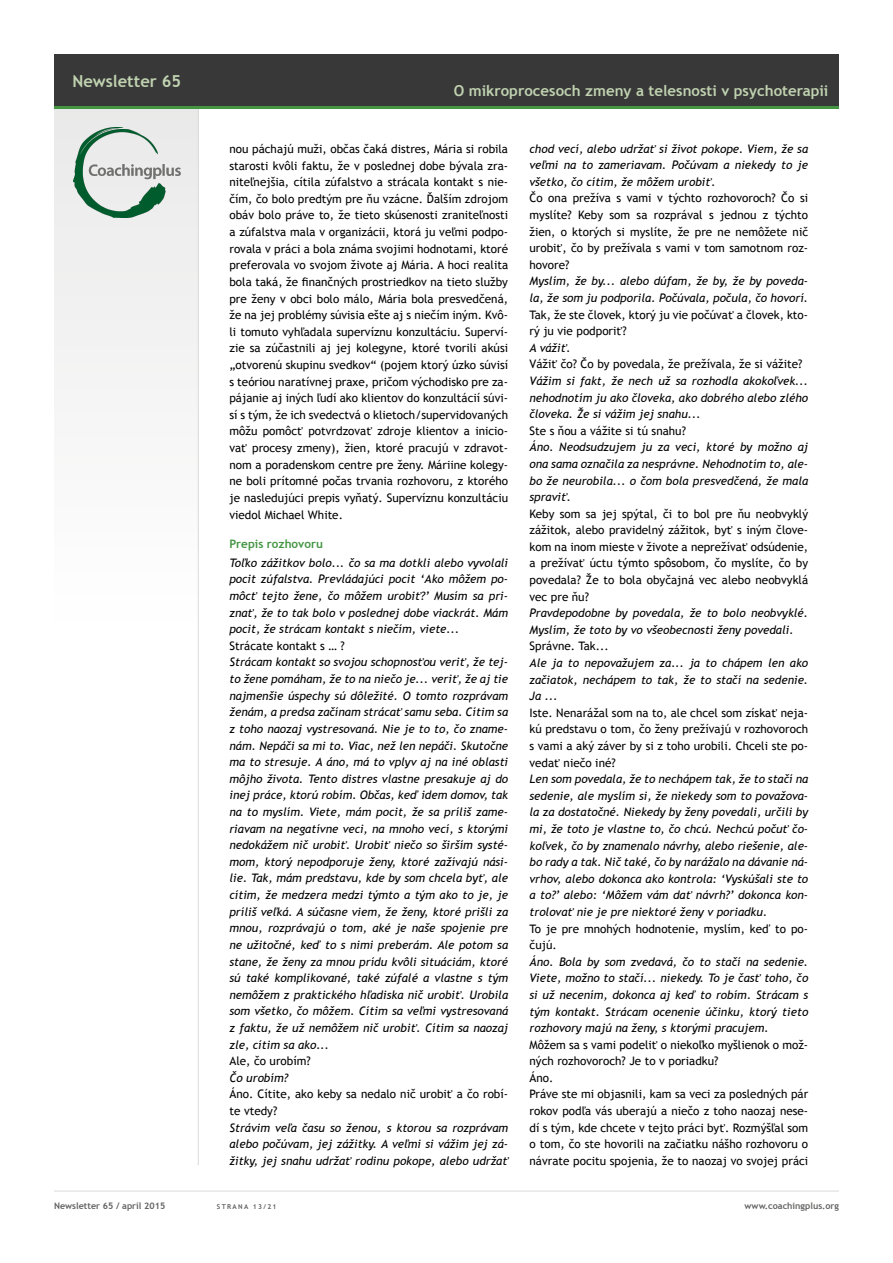
<style>
.page{position:relative;width:893px;height:1263px;background:#fff}
.page>*{position:absolute;margin:0;border:0;box-sizing:border-box;transform-origin:0 0}
.t1{font:700 16.5px "Trebuchet MS";color:#c0d2b0}
.t2{font:700 15px "Trebuchet MS";color:#c0d2b0}
.t3{font:italic 11.7px/16.6px "Trebuchet MS";color:#000;text-align:justify}
.t4{font:11.7px/16.6px "Trebuchet MS";color:#000;text-align:justify}
.t5{font:700 11.7px "Trebuchet MS";color:#449542}
.t6{font:700 9px "Trebuchet MS";color:#636362}
.t7{font:700 6.75px "Trebuchet MS";letter-spacing:.2em;color:#636362}
</style>
<div class="page">
<div style="left:54px;top:106px;width:145px;height:525px;background:#f5f5f5"></div>
<hr style="left:54px;top:1191px;width:785px;height:1px;background:#dadad9">
<hr style="left:198px;top:108px;width:1px;height:1057px;background:#dadad9">
<div style="left:54px;top:54px;width:785px;height:53px;background:#383838"></div>
<hr style="left:54px;top:106px;width:785px;height:3px;background:#449542">
<img style="left:74px;top:127px;width:106px;height:91px">
<h1 class="t1" style="left:72px;top:70px;width:110px">Newsletter 65</h1>
<p class="t2" style="left:454px;top:81px;width:376px">O mikroprocesoch zmeny a telesnosti v psychoterapii</p>
<p class="t4" style="left:229px;top:141px;width:280px">nou páchajú muži, občas čaká distres, Mária si robila starosti kvôli faktu, že v poslednej dobe bývala zra&shy;niteľnejšia, cítila zúfalstvo a strácala kontakt s nie&shy;čím, čo bolo predtým pre ňu vzácne. Ďalším zdrojom obáv bolo práve to, že tieto skúsenosti zraniteľnosti a zúfalstva mala v organizácii, ktorá ju veľmi podpo&shy;rovala v práci a bola známa svojimi hodnotami, ktoré preferovala vo svojom živote aj Mária. A hoci realita bola taká, že finančných prostriedkov na tieto služby pre ženy v obci bolo málo, Mária bola presvedčená, že na jej problémy súvisia ešte aj s niečím iným. Kvô&shy;li tomuto vyhľadala supervíznu konzultáciu. Superví&shy;zie sa zúčastnili aj jej kolegyne, ktoré tvorili akúsi „otvorenú skupinu svedkov“ (pojem ktorý úzko súvisí s teóriou naratívnej praxe, pričom východisko pre za&shy;pájanie aj iných ľudí ako klientov do konzultácií súvi&shy;sí s tým, že ich svedectvá o klietoch/supervidovaných môžu pomôcť potvrdzovať zdroje klientov a inicio&shy;vať procesy zmeny), žien, ktoré pracujú v zdravot&shy;nom a poradenskom centre pre ženy. Máriine kolegy&shy;ne boli prítomné počas trvania rozhovoru, z ktorého je nasledujúci prepis vyňatý. Supervíznu konzultáciu viedol Michael White.</p>
<p class="t5" style="left:229px;top:536px;width:95px">Prepis rozhovoru</p>
<p class="t3" style="left:229px;top:554px;width:280px">Toľko zážitkov bolo... čo sa ma dotkli alebo vyvolali pocit zúfalstva. Prevládajúci pocit ‘Ako môžem po&shy;môcť tejto žene, čo môžem urobiť?’ Musím sa pri&shy;znať, že to tak bolo v poslednej dobe viackrát. Mám pocit, že strácam kontakt s niečím, viete...</p>
<p class="t4" style="left:229px;top:637px;width:117px">Strácate kontakt s … ?</p>
<p class="t3" style="left:229px;top:654px;width:280px">Strácam kontakt so svojou schopnosťou veriť, že tej&shy;to žene pomáham, že to na niečo je... veriť, že aj tie najmenšie úspechy sú dôležité. O tomto rozprávam ženám, a predsa začínam strácať samu seba. Cítim sa z toho naozaj vystresovaná. Nie je to to, čo zname&shy;nám. Nepáči sa mi to. Viac, než len nepáči. Skutočne ma to stresuje. A áno, má to vplyv aj na iné oblasti môjho života. Tento distres vlastne presakuje aj do inej práce, ktorú robím. Občas, keď idem domov, tak na to myslím. Viete, mám pocit, že sa príliš zame&shy;riavam na negatívne veci, na mnoho vecí, s ktorými nedokážem nič urobiť. Urobiť niečo so širším systé&shy;mom, ktorý nepodporuje ženy, ktoré zažívajú nási&shy;lie. Tak, mám predstavu, kde by som chcela byť, ale cítim, že medzera medzi týmto a tým ako to je, je príliš veľká. A súčasne viem, že ženy, ktoré prišli za mnou, rozprávajú o tom, aké je naše spojenie pre ne užitočné, keď to s nimi preberám. Ale potom sa stane, že ženy za mnou prídu kvôli situáciám, ktoré sú také komplikované, také zúfalé a vlastne s tým nemôžem z praktického hľadiska nič urobiť. Urobila som všetko, čo môžem. Cítim sa veľmi vystresovaná z faktu, že už nemôžem nič urobiť. Cítim sa naozaj zle, cítim sa ako...</p>
<p class="t4" style="left:229px;top:1053px;width:83px">Ale, čo urobím?</p>
<p class="t3" style="left:229px;top:1069px;width:60px">Čo urobím?</p>
<p class="t4" style="left:229px;top:1086px;width:280px">Áno. Cítite, ako keby sa nedalo nič urobiť a čo robí&shy;te vtedy?</p>
<p class="t3" style="left:229px;top:1119px;width:280px">Strávim veľa času so ženou, s ktorou sa rozprávam alebo počúvam, jej zážitky. A veľmi si vážim jej zá&shy;žitky, jej snahu udržať rodinu pokope, alebo udržať</p>
<p class="t3" style="left:529px;top:140px;width:280px">chod vecí, alebo udržať si život pokope. Viem, že sa veľmi na to zameriavam. Počúvam a niekedy to je všetko, čo cítim, že môžem urobiť.</p>
<p class="t4" style="left:529px;top:190px;width:280px">Čo ona prežíva s vami v týchto rozhovoroch? Čo si myslíte? Keby som sa rozprával s jednou z týchto žien, o ktorých si myslíte, že pre ne nemôžete nič urobiť, čo by prežívala s vami v tom samotnom roz&shy;hovore?</p>
<p class="t3" style="left:529px;top:273px;width:280px">Myslím, že by... alebo dúfam, že by, že by poveda&shy;la, že som ju podporila. Počúvala, počula, čo hovorí.</p>
<p class="t4" style="left:529px;top:306px;width:280px">Tak, že ste človek, ktorý ju vie počúvať a človek, kto&shy;rý ju vie podporiť?</p>
<p class="t3" style="left:529px;top:339px;width:43px">A vážiť.</p>
<p class="t4" style="left:529px;top:356px;width:274px">Vážiť čo? Čo by povedala, že prežívala, že si vážite?</p>
<p class="t3" style="left:529px;top:373px;width:280px">Vážim si fakt, že nech už sa rozhodla akokoľvek... nehodnotím ju ako človeka, ako dobrého alebo zlého človeka. Že si vážim jej snahu...</p>
<p class="t4" style="left:529px;top:422px;width:158px">Ste s ňou a vážite si tú snahu?</p>
<p class="t3" style="left:529px;top:439px;width:280px">Áno. Neodsudzujem ju za veci, ktoré by možno aj ona sama označila za nesprávne. Nehodnotím to, ale&shy;bo že neurobila... o čom bola presvedčená, že mala spraviť.</p>
<p class="t4" style="left:529px;top:505px;width:280px">Keby som sa jej spýtal, či to bol pre ňu neobvyklý zážitok, alebo pravidelný zážitok, byť s iným člove&shy;kom na inom mieste v živote a neprežívať odsúdenie, a prežívať úctu týmto spôsobom, čo myslíte, čo by povedala? Že to bola obyčajná vec alebo neobvyklá vec pre ňu?</p>
<p class="t3" style="left:529px;top:605px;width:280px">Pravdepodobne by povedala, že to bolo neobvyklé.<br>Myslím, že toto by vo všeobecnosti ženy povedali.</p>
<p class="t4" style="left:529px;top:638px;width:81px">Správne. Tak...</p>
<p class="t3" style="left:529px;top:655px;width:280px">Ale ja to nepovažujem za... ja to chápem len ako začiatok, nechápem to tak, že to stačí na sedenie.<br>Ja ...</p>
<p class="t4" style="left:529px;top:704px;width:280px">Iste. Nenarážal som na to, ale chcel som získať neja&shy;kú predstavu o tom, čo ženy prežívajú v rozhovoroch s vami a aký záver by si z toho urobili. Chceli ste po&shy;vedať niečo iné?</p>
<p class="t3" style="left:529px;top:771px;width:280px">Len som povedala, že to nechápem tak, že to stačí na sedenie, ale myslím si, že niekedy som to považova&shy;la za dostatočné. Niekedy by ženy povedali, určili by mi, že toto je vlastne to, čo chcú. Nechcú počuť čo&shy;koľvek, čo by znamenalo návrhy, alebo riešenie, ale&shy;bo rady a tak. Nič také, čo by narážalo na dávanie ná&shy;vrhov, alebo dokonca ako kontrola: ‘Vyskúšali ste to a to?’ alebo: ‘Môžem vám dať návrh?’ dokonca kon&shy;trolovať nie je pre niektoré ženy v poriadku.</p>
<p class="t4" style="left:530px;top:920px;width:280px">To je pre mnohých hodnotenie, myslím, keď to po&shy;čujú.</p>
<p class="t3" style="left:530px;top:953px;width:280px">Áno. Bola by som zvedavá, čo to stačí na sedenie.<br>Viete, možno to stačí... niekedy. To je časť toho, čo si už necením, dokonca aj keď to robím. Strácam s tým kontakt. Strácam ocenenie účinku, ktorý tieto rozhovory majú na ženy, s ktorými pracujem.</p>
<p class="t4" style="left:530px;top:1036px;width:280px;text-align:left">Môžem sa s vami podeliť o niekoľko myšlienok o mož&shy;ných rozhovoroch? Je to v poriadku?<br>Áno.<br>Práve ste mi objasnili, kam sa veci za posledných pár rokov podľa vás uberajú a niečo z toho naozaj nese&shy;dí s tým, kde chcete v tejto práci byť. Rozmýšľal som o tom, čo ste hovorili na začiatku nášho rozhovoru o návrate pocitu spojenia, že to naozaj vo svojej práci</p>
<p class="t6" style="left:54px;top:1200px;width:113px">Newsletter 65 / apríl 2015</p>
<p class="t7" style="left:217px;top:1202px;width:61px">strana 13/21</p>
<p class="t6" style="left:745px;top:1200px;width:96px">www.coachingplus.org</p>
</div>
